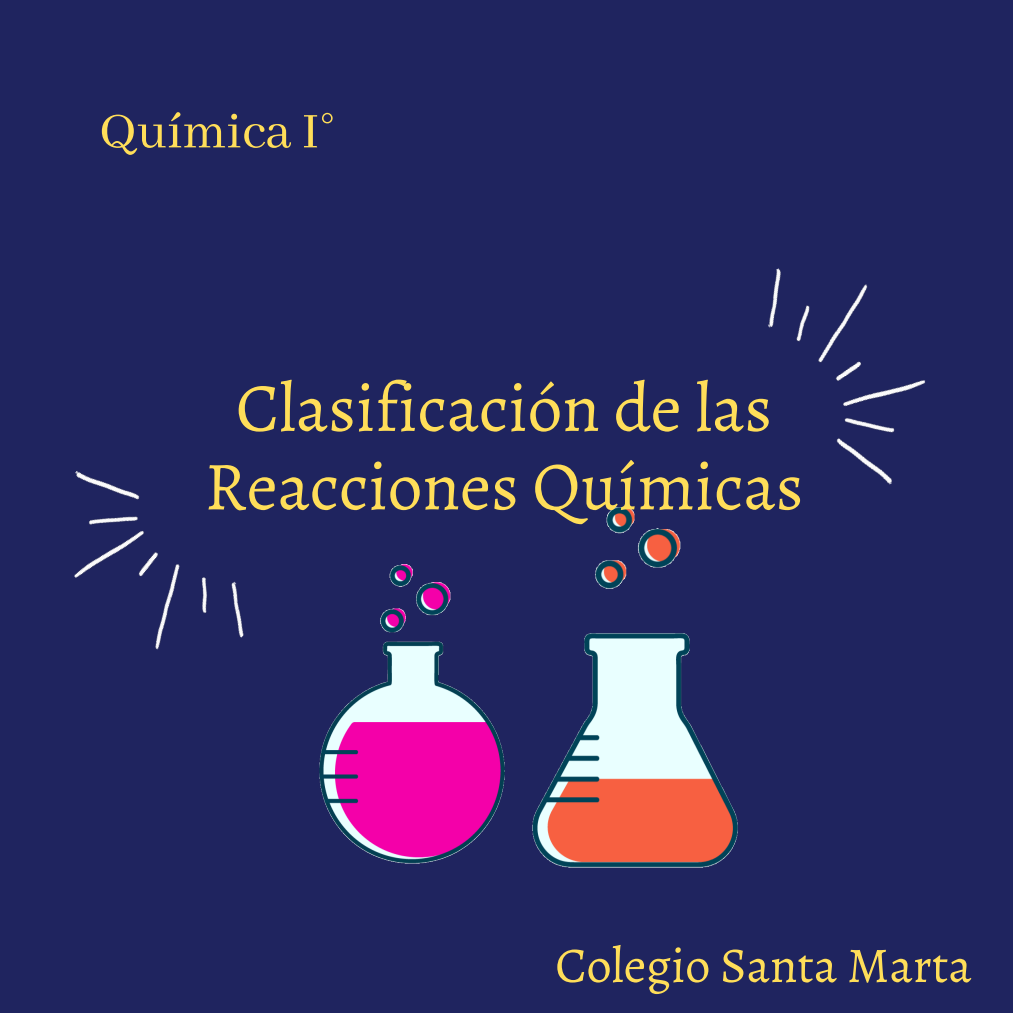
<style>
.page{position:relative;width:1013px;height:1013px;background:#fff}
.page>*{position:absolute;margin:0;border:0;box-sizing:border-box;transform-origin:0 0}
.t1{font:69px/78.4px "Alegreya";color:#ffde59;text-align:center}
.t2{font:55px "Abhaya Libre";color:#ffde59}
.t3{font:50px "Alegreya";color:#ffde59}
</style>
<div class="page">
<div style="left:0;top:0;width:1012px;height:1012px;background:#1f245f"></div>
<img style="left:74px;top:471px;width:170px;height:179px">
<img style="left:768px;top:268px;width:157px;height:217px">
<img style="left:319px;top:564px;width:185px;height:300px">
<img style="left:532px;top:507px;width:206px;height:361px">
<p class="t2" style="left:99px;top:101px;width:238px">Química I°</p>
<p class="t1" style="left:204px;top:368px;width:600px">Clasificación de las<br>Reacciones Químicas</p>
<p class="t3" style="left:555px;top:931px;width:418px">Colegio Santa Marta</p>
</div>
